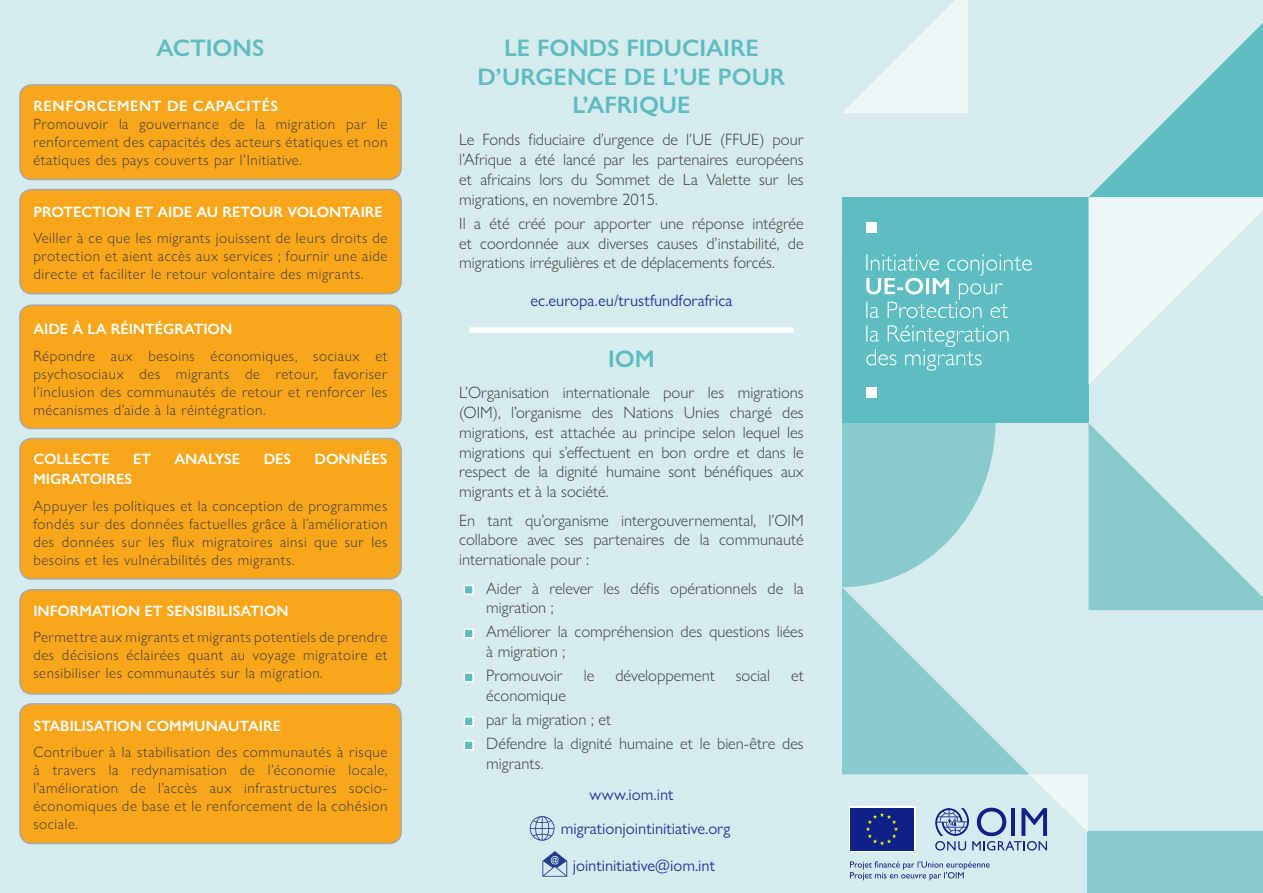
<style>
.page{position:relative;width:1263px;height:893px;background:#d6ebed}
.page>*{position:absolute;margin:0;border:0;box-sizing:border-box;transform-origin:0 0}
.t1{font:600 24px/28.8px "Gill Sans Nova";color:#5ebdc1;text-align:center}
.t2{font:300 16.5px/19.8px "Gill Sans Nova";color:#3e3e3f;text-align:justify}
.t3{font:16.5px "Gill Sans Nova";color:#223f99}
.t4{font:300 15px/18px "Gill Sans Nova";letter-spacing:.04em;color:#3e3e3f;text-align:justify}
.t5{font:600 15px "Gill Sans Nova";color:#fff}
.t6{font:600 15px "Gill Sans Nova";letter-spacing:.04em;color:#fff}
.s1{color:#5ebdc1}
</style>
<div class="page">
<div style="left:842px;top:197px;width:246px;height:226px;background:#5ebdc1"></div>
<svg style="left:843px;top:0;width:125px;height:113px"></svg>
<svg style="left:1088px;top:23px;width:175px;height:361px"></svg>
<div style="left:1088px;top:832px;width:175px;height:61px;background:#87cbcf"></div>
<div style="left:469px;top:327px;width:325px;height:6px;background:#fff"></div>
<svg style="left:530px;top:816px;width:25px;height:25px"></svg>
<div style="left:20px;top:190px;width:381px;height:104px;background:#f9a61b;border-radius:12px"></div>
<div style="left:19px;top:189px;width:383px;height:105px;border:2px solid #a8a9ad;border-radius:12px"></div>
<div style="left:20px;top:438px;width:381px;height:141px;background:#f9a61b;border-radius:12px"></div>
<div style="left:19px;top:438px;width:383px;height:142px;border:2px solid #a8a9ad;border-radius:12px"></div>
<div style="left:20px;top:85px;width:381px;height:95px;background:#f9a61b;border-radius:12px"></div>
<div style="left:19px;top:84px;width:383px;height:96px;border:2px solid #a8a9ad;border-radius:12px"></div>
<div style="left:20px;top:704px;width:381px;height:139px;background:#f9a61b;border-radius:12px"></div>
<div style="left:19px;top:703px;width:383px;height:141px;border:2px solid #a8a9ad;border-radius:12px"></div>
<div style="left:20px;top:590px;width:381px;height:104px;background:#f9a61b;border-radius:12px"></div>
<div style="left:19px;top:589px;width:383px;height:106px;border:2px solid #a8a9ad;border-radius:12px"></div>
<div style="left:20px;top:305px;width:381px;height:123px;background:#f9a61b;border-radius:12px"></div>
<div style="left:19px;top:304px;width:383px;height:125px;border:2px solid #a8a9ad;border-radius:12px"></div>
<svg style="left:542px;top:851px;width:25px;height:26px"></svg>
<div style="left:866px;top:222px;width:11px;height:11px;background:#fff"></div>
<div style="left:866px;top:387px;width:11px;height:11px;background:#fff"></div>
<svg style="left:866px;top:325px;width:142px;height:46px"></svg>
<svg style="left:866px;top:254px;width:166px;height:64px"></svg>
<svg style="left:850px;top:861px;width:139px;height:19px"></svg>
<svg style="left:842px;top:423px;width:421px;height:429px"></svg>
<svg style="left:463px;top:672px;width:11px;height:11px"></svg>
<svg style="left:463px;top:716px;width:11px;height:11px"></svg>
<svg style="left:463px;top:740px;width:11px;height:11px"></svg>
<svg style="left:463px;top:628px;width:11px;height:11px"></svg>
<svg style="left:463px;top:584px;width:11px;height:11px"></svg>
<p class="t1" style="left:156px;top:33px;width:110px">ACTIONS</p>
<p class="t6" style="left:33px;top:97px;width:246px">RENFORCEMENT DE CAPACITÉS</p>
<p class="t4" style="left:33px;top:115px;width:356px">Promouvoir la gouvernance de la migration par le renforcement des capacités des acteurs étatiques et non étatiques des pays couverts par l’Initiative.</p>
<p class="t5" style="left:33px;top:202px;width:351px">PROTECTION ET AIDE AU RETOUR VOLONTAIRE</p>
<p class="t4" style="left:33px;top:229px;width:356px">Veiller à ce que les migrants jouissent de leurs droits de protection et aient accès aux services ; fournir une aide directe et faciliter le retour volontaire des migrants.</p>
<p class="t5" style="left:33px;top:320px;width:200px">AIDE À LA RÉINTÉGRATION</p>
<p class="t4" style="left:33px;top:347px;width:356px">Répondre aux besoins économiques, sociaux et psychosociaux des migrants de retour, favoriser l’inclusion des communautés de retour et renforcer les mécanismes d’aide à la réintégration.</p>
<p class="t5" style="left:33px;top:450px;width:78px">COLLECTE</p>
<p class="t5" style="left:133px;top:450px;width:20px">ET</p>
<p class="t5" style="left:175px;top:450px;width:67px">ANALYSE</p>
<p class="t5" style="left:264px;top:450px;width:29px">DES</p>
<p class="t5" style="left:315px;top:450px;width:74px">DONNÉES</p>
<p class="t5" style="left:33px;top:470px;width:100px">MIGRATOIRES</p>
<p class="t4" style="left:33px;top:496px;width:356px">Appuyer les politiques et la conception de programmes fondés sur des données factuelles grâce à l’amélioration des données sur les flux migratoires ainsi que sur les besoins et les vulnérabilités des migrants.</p>
<p class="t5" style="left:33px;top:601px;width:257px">INFORMATION ET SENSIBILISATION</p>
<p class="t4" style="left:33px;top:628px;width:356px">Permettre aux migrants et migrants potentiels de prendre des décisions éclairées quant au voyage migratoire et sensibiliser les communautés sur la migration.</p>
<p class="t5" style="left:33px;top:717px;width:249px">STABILISATION COMMUNAUTAIRE</p>
<p class="t4" style="left:33px;top:743px;width:356px">Contribuer à la stabilisation des communautés à risque à travers la redynamisation de l’économie locale, l’amélioration de l’accès aux infrastructures socio&shy;économiques de base et le renforcement de la cohésion sociale.</p>
<p class="t1" style="left:477px;top:33px;width:309px">LE FONDS FIDUCIAIRE<br>D’URGENCE DE L’UE POUR<br>L’AFRIQUE</p>
<p class="t2" style="left:459px;top:130px;width:346px">Le Fonds fiduciaire d’urgence de l’UE (FFUE) pour l’Afrique a été lancé par les partenaires européens et africains lors du Sommet de La Valette sur les migrations, en novembre 2015.</p>
<p class="t2" style="left:459px;top:213px;width:346px">Il a été créé pour apporter une réponse intégrée et coordonnée aux diverses causes d’instabilité, de migrations irrégulières et de déplacements forcés.</p>
<p class="t3" style="left:531px;top:291px;width:203px">ec.europa.eu/trustfundforafrica</p>
<p class="t1" style="left:608px;top:344px;width:48px">IOM</p>
<p class="t2" style="left:459px;top:383px;width:346px">L’Organisation internationale pour les migrations (OIM), l’organisme des Nations Unies chargé des migrations, est attachée au principe selon lequel les migrations qui s’effectuent en bon ordre et dans le respect de la dignité humaine sont bénéfiques aux migrants et à la société.</p>
<p class="t2" style="left:459px;top:510px;width:346px">En tant qu’organisme intergouvernemental, l’OIM collabore avec ses partenaires de la communauté internationale pour :</p>
<p class="t2" style="left:486px;top:578px;width:319px;text-indent:-22px"><span class="s1">■</span> Aider à relever les défis opérationnels de la migration ;</p>
<p class="t2" style="left:486px;top:622px;width:319px;text-indent:-22px"><span class="s1">■</span> Améliorer la compréhension des questions liées à migration ;</p>
<p class="t2" style="left:464px;top:665px;width:100px"><span class="s1">■</span> Promouvoir</p>
<p class="t2" style="left:584px;top:665px;width:12px">le</p>
<p class="t2" style="left:615px;top:665px;width:101px">développement</p>
<p class="t2" style="left:736px;top:665px;width:36px">social</p>
<p class="t2" style="left:791px;top:665px;width:14px">et</p>
<p class="t2" style="left:486px;top:685px;width:81px">économique</p>
<p class="t2" style="left:464px;top:709px;width:149px"><span class="s1">■</span> par la migration ; et</p>
<p class="t2" style="left:486px;top:733px;width:319px;text-indent:-22px"><span class="s1">■</span> Défendre la dignité humaine et le bien-être des migrants.</p>
<p class="t3" style="left:589px;top:784px;width:86px">www.iom.int</p>
<p class="t3" style="left:561px;top:819px;width:171px">migrationjointinitiative.org</p>
<p class="t3" style="left:573px;top:856px;width:144px">jointinitiative@iom.int</p>
</div>
